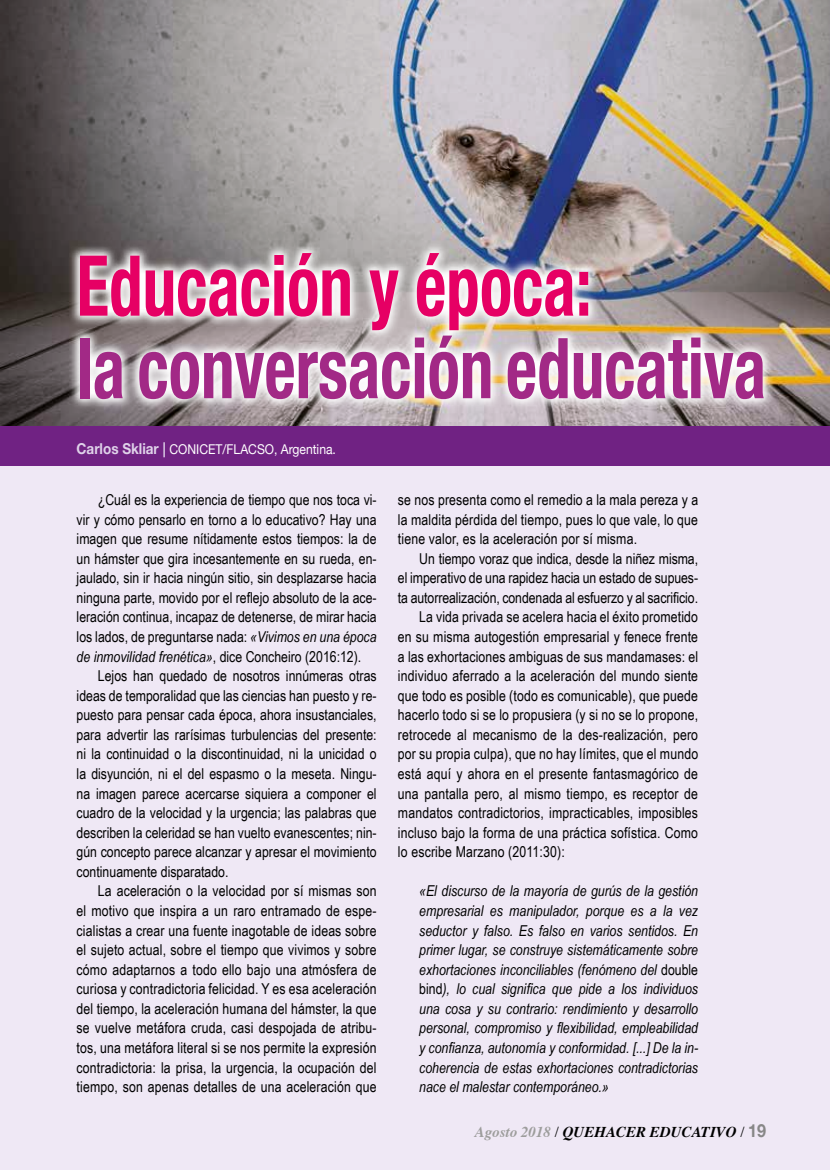
<style>
.page{position:relative;width:830px;height:1170px;background:#fff}
.page>*{position:absolute;margin:0;border:0;box-sizing:border-box;transform-origin:0 0}
.t1{font:700 condensed 84px "Helvetica Neue";color:#a22986;scale:.8 1}
.t2{font:700 condensed 84px "Helvetica Neue";color:#e60064;scale:.8 1}
.t3{font:15px/19.5px "Arial Narrow";letter-spacing:.01em;color:#000;text-align:justify}
.t4{font:italic 15px/19.5px "Arial Narrow";color:#000;text-align:justify}
.t5{font:italic 700 15px "Times";color:#000}
.t6{font:13.5px "Helvetica Neue";color:#fff;scale:.9 1}
.s1{font-weight:700;font-size:15px;color:#dfd2e9}
.s2{font-style:italic}
.s3{font-style:normal}
.s4{color:#9d9d9c}
.s5{font-weight:400;font-style:normal}
.s6{font-family:"Helvetica Neue";font-style:normal;font-size:18px;color:#878787}
</style>
<div class="page">
<div style="left:0;top:0;width:829px;height:1169px;background:#efe8f5"></div>
<img style="left:0;top:0;width:829px;height:426px">
<div style="left:0;top:426px;width:829px;height:40px;background:#702283"></div>
<svg style="left:68px;top:241px;width:706px;height:170px;background:#cbc7c5"></svg>
<h1 class="t2" style="left:77px;top:216px;width:645px">Educación y época:</h1>
<h1 class="t1" style="left:77px;top:298px;width:862px">la conversación educativa</h1>
<p class="t6" style="left:77px;top:439px;width:289px"><span class="s1">Carlos Skliar |</span> CONICET/FLACSO, Argentina.</p>
<p class="t3" style="left:77px;top:489px;width:301px;text-indent:21px">¿Cuál es la experiencia de tiempo que nos toca vi&shy;vir y cómo pensarlo en torno a lo educativo? Hay una imagen que resume nítidamente estos tiempos: la de un hámster que gira incesantemente en su rueda, en&shy;jaulado, sin ir hacia ningún sitio, sin desplazarse hacia ninguna parte, movido por el reflejo absoluto de la ace&shy;leración continua, incapaz de detenerse, de mirar hacia los lados, de preguntarse nada: <span class="s2">«Vivimos en una época de inmovilidad frenética»</span>, dice Concheiro (2016:12).</p>
<p class="t3" style="left:77px;top:665px;width:301px;text-indent:21px">Lejos han quedado de nosotros innúmeras otras ideas de temporalidad que las ciencias han puesto y re&shy;puesto para pensar cada época, ahora insustanciales, para advertir las rarísimas turbulencias del presente: ni la continuidad o la discontinuidad, ni la unicidad o la disyunción, ni el del espasmo o la meseta. Ningu&shy;na imagen parece acercarse siquiera a componer el cuadro de la velocidad y la urgencia; las palabras que describen la celeridad se han vuelto evanescentes; nin&shy;gún concepto parece alcanzar y apresar el movimiento continuamente disparatado.</p>
<p class="t3" style="left:77px;top:880px;width:301px;text-indent:21px">La aceleración o la velocidad por sí mismas son el motivo que inspira a un raro entramado de espe&shy;cialistas a crear una fuente inagotable de ideas sobre el sujeto actual, sobre el tiempo que vivimos y sobre cómo adaptarnos a todo ello bajo una atmósfera de curiosa y contradictoria felicidad. Y es esa aceleración del tiempo, la aceleración humana del hámster, la que se vuelve metáfora cruda, casi despojada de atribu&shy;tos, una metáfora literal si se nos permite la expresión contradictoria: la prisa, la urgencia, la ocupación del tiempo, son apenas detalles de una aceleración que</p>
<p class="t3" style="left:398px;top:489px;width:301px">se nos presenta como el remedio a la mala pereza y a la maldita pérdida del tiempo, pues lo que vale, lo que tiene valor, es la aceleración por sí misma.</p>
<p class="t3" style="left:419px;top:548px;width:280px">Un tiempo voraz que indica, desde la niñez misma,</p>
<p class="t3" style="left:398px;top:567px;width:301px">el imperativo de una rapidez hacia un estado de supues-</p>
<p class="t3" style="left:398px;top:587px;width:301px">ta autorrealización, condenada al esfuerzo y al sacrificio.</p>
<p class="t3" style="left:419px;top:606px;width:280px">La vida privada se acelera hacia el éxito prometido</p>
<p class="t3" style="left:398px;top:626px;width:301px">en su misma autogestión empresarial y fenece frente</p>
<p class="t3" style="left:398px;top:646px;width:301px">a las exhortaciones ambiguas de sus mandamases: el</p>
<p class="t3" style="left:398px;top:665px;width:301px">individuo aferrado a la aceleración del mundo siente</p>
<p class="t3" style="left:398px;top:685px;width:301px">que todo es posible (todo es comunicable), que puede</p>
<p class="t3" style="left:398px;top:704px;width:301px">hacerlo todo si se lo propusiera (y si no se lo propone,</p>
<p class="t3" style="left:398px;top:724px;width:301px">retrocede al mecanismo de la des-realización, pero</p>
<p class="t3" style="left:398px;top:743px;width:301px">por su propia culpa), que no hay límites, que el mundo</p>
<p class="t3" style="left:398px;top:763px;width:301px">está aquí y ahora en el presente fantasmagórico de</p>
<p class="t3" style="left:398px;top:783px;width:301px">una pantalla pero, al mismo tiempo, es receptor de</p>
<p class="t3" style="left:398px;top:802px;width:301px">mandatos contradictorios, impracticables, imposibles</p>
<p class="t3" style="left:398px;top:822px;width:301px">incluso bajo la forma de una práctica sofística. Como</p>
<p class="t3" style="left:398px;top:841px;width:168px">lo escribe Marzano (2011:30):</p>
<p class="t4" style="left:419px;top:881px;width:280px">«El discurso de la mayoría de gurús de la gestión empresarial es manipulador, porque es a la vez seductor y falso. Es falso en varios sentidos. En primer lugar, se construye sistemáticamente sobre exhortaciones inconciliables (fenómeno del <span class="s3">double bind</span>), lo cual significa que pide a los individuos una cosa y su contrario: rendimiento y desarrollo personal, compromiso y flexibilidad, empleabilidad y confianza, autonomía y conformidad. [...] De la in&shy;coherencia de estas exhortaciones contradictorias nace el malestar contemporáneo.»</p>
<p class="t5" style="left:474px;top:1117px;width:293px"><span class="s4">Agosto 2018</span> <span class="s5">/</span> QUEHACER EDUCATIVO <span class="s5">/</span> <span class="s6">19</span></p>
</div>
